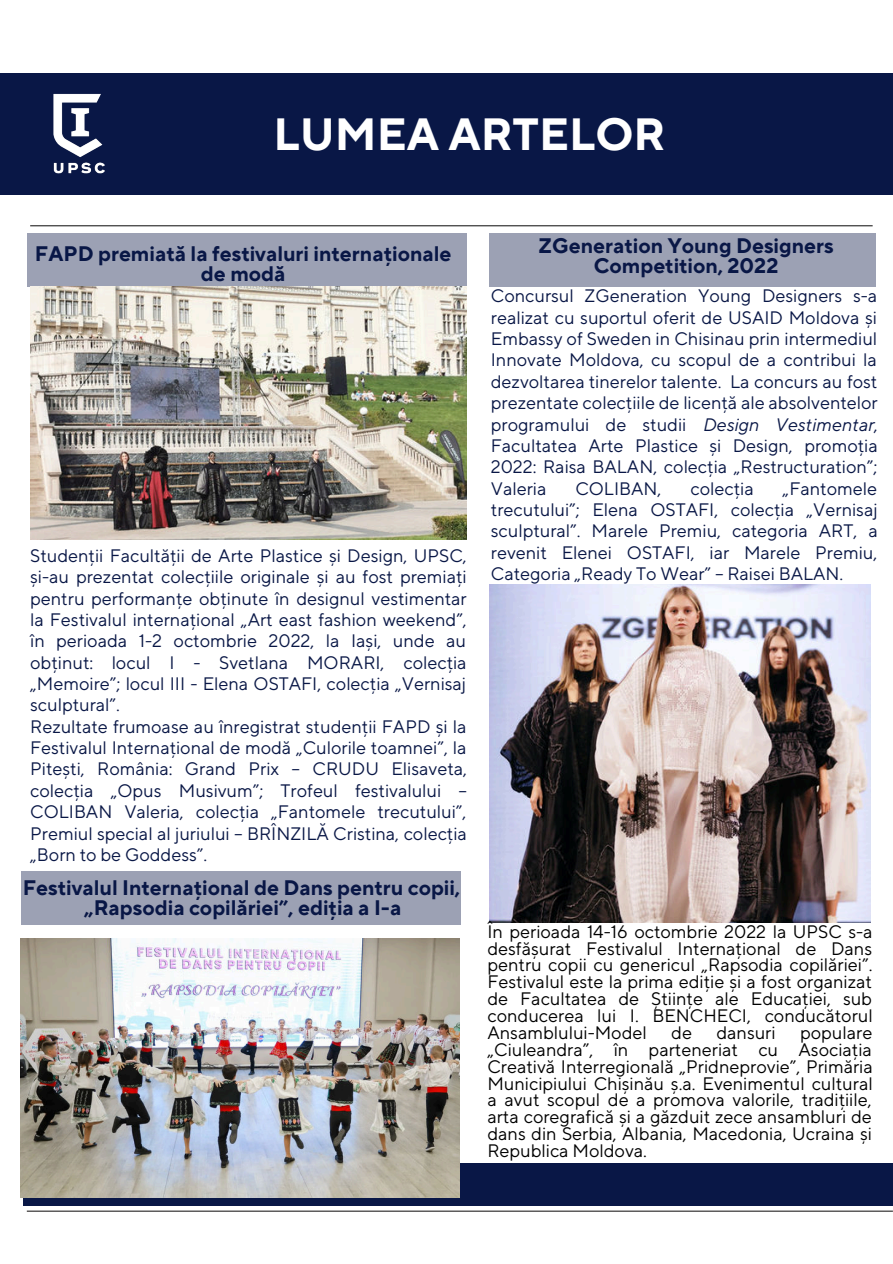
<style>
.page{position:relative;width:893px;height:1264px;background:#fff}
.page>*{position:absolute;margin:0;border:0;box-sizing:border-box;transform-origin:0 0}
.t1{font:700 45px "TT Norms Pro";color:#fff}
.t2{font:700 21px/20.2px "TT Norms Pro";color:#091746;text-align:center}
.t3{font:18px/21.3px "TT Norms Pro";color:#091746;text-align:justify}
.t4{font:18px/16.8px "TT Norms Pro";color:#000;text-align:justify}
.s1{font-style:italic}
</style>
<div class="page">
<div style="left:27px;top:232px;width:439px;height:54px;background:#9ca1b4"></div>
<div style="left:0;top:73px;width:892px;height:121px;background:#091746"></div>
<div style="left:23px;top:1162px;width:869px;height:43px;background:#091746"></div>
<hr style="left:30px;top:225px;width:842px;height:1px;background:#262424">
<div style="left:489px;top:232px;width:386px;height:54px;background:#9ca1b4"></div>
<hr style="left:27px;top:1210px;width:865px;height:1px;background:#262424">
<img style="left:53px;top:93px;width:52px;height:81px">
<div style="left:21px;top:871px;width:439px;height:54px;background:#9ca1b4"></div>
<img style="left:30px;top:287px;width:436px;height:253px">
<img style="left:489px;top:585px;width:381px;height:337px">
<img style="left:21px;top:938px;width:438px;height:259px">
<h1 class="t1" style="left:273px;top:101px;width:393px">LUMEA ARTELOR</h1>
<p class="t2" style="left:35px;top:242px;width:418px">FAPD premiată la festivaluri internaționale de modă</p>
<p class="t3" style="left:30px;top:543px;width:438px;text-align:left">Studenții Facultății de Arte Plastice și Design, UPSC, și-au prezentat colecțiile originale și au fost premiați pentru performanțe obținute în designul vestimentar la Festivalul internațional „Art east fashion weekend”, în perioada 1-2 octombrie 2022, la Iași, unde au obținut: locul I - Svetlana MORARI, colecția „Memoire”; locul III - Elena OSTAFI, colecția „Vernisaj sculptural”.<br>Rezultate frumoase au înregistrat studenții FAPD și la Festivalul Internațional de modă „Culorile toamnei”, la Pitești, România: Grand Prix – CRUDU Elisaveta, colecția „Opus Musivum”; Trofeul festivalului – COLIBAN Valeria, colecția „Fantomele trecutului”, Premiul special al juriului – BRÎNZILĂ Cristina, colecția „Born to be Goddess”.</p>
<p class="t2" style="left:23px;top:875px;width:439px">Festivalul Internațional de Dans pentru copii, „Rapsodia copilăriei”, ediția a I-a</p>
<p class="t2" style="left:538px;top:234px;width:296px">ZGeneration Young Designers<br>Competition, 2022</p>
<p class="t3" style="left:491px;top:284px;width:388px">Concursul ZGeneration Young Designers s-a realizat cu suportul oferit de USAID Moldova și Embassy of Sweden in Chisinau prin intermediul Innovate Moldova, cu scopul de a contribui la dezvoltarea tinerelor talente. La concurs au fost prezentate colecțiile de licență ale absolventelor programului de studii <span class="s1">Design Vestimentar</span>, Facultatea Arte Plastice și Design, promoția 2022: Raisa BALAN, colecția „Restructuration”; Valeria</p>
<p class="t3" style="left:575px;top:476px;width:88px">COLIBAN,</p>
<p class="t3" style="left:690px;top:476px;width:65px">colecția</p>
<p class="t3" style="left:491px;top:476px;width:388px;text-indent:292px">„Fantomele trecutului”; Elena OSTAFI, colecția „Vernisaj sculptural”. Marele Premiu, categoria ART, a revenit Elenei OSTAFI, iar Marele Premiu, Categoria „Ready To Wear” – Raisei BALAN.</p>
<p class="t4" style="left:487px;top:921px;width:387px">În perioada 14-16 octombrie 2022 la UPSC s-a desfășurat Festivalul Internațional de Dans pentru copii cu genericul „Rapsodia copilăriei”.<br>Festivalul este la prima ediție și a fost organizat de Facultatea de Științe ale Educației, sub conducerea lui I. BENCHECI, conducătorul Ansamblului-Model</p>
<p class="t4" style="left:487px;top:1022px;width:387px;text-indent:312px">populare „Ciuleandra”, în parteneriat cu Asociația Creativă Interregională „Pridneprovie”, Primăria Municipiului Chișinău ș.a. Evenimentul cultural a avut scopul de a promova valorile, tradițiile, arta coregrafică și a găzduit zece ansambluri de dans din Serbia, Albania, Macedonia, Ucraina și Republica Moldova.</p>
<p class="t4" style="left:671px;top:1022px;width:22px">de</p>
<p class="t4" style="left:716px;top:1022px;width:61px">dansuri</p>
</div>
